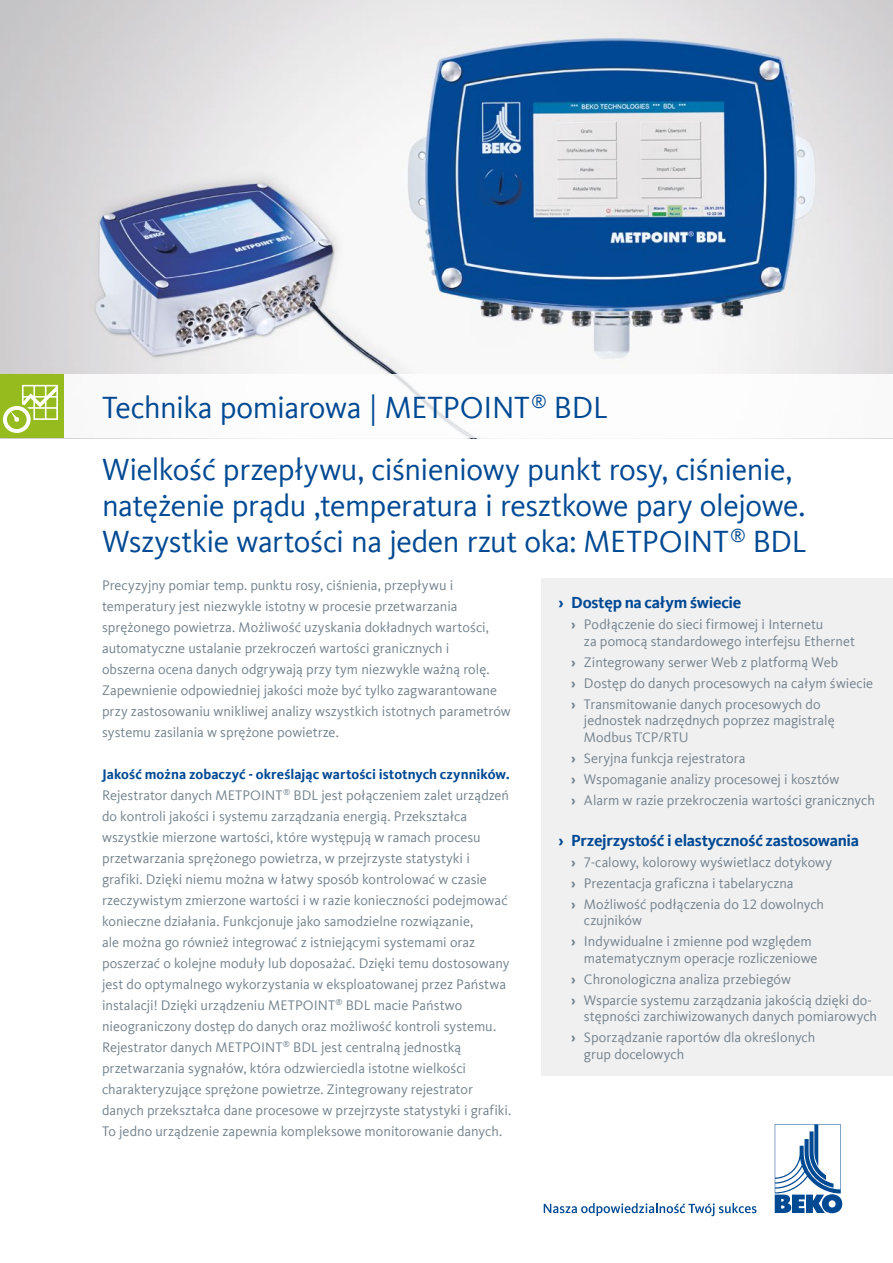
<style>
.page{position:relative;width:893px;height:1263px;background:#fff}
.page>*{position:absolute;margin:0;border:0;box-sizing:border-box;transform-origin:0 0}
.t1{font:31.5px/36px "Kievit Offc Pro";letter-spacing:-.015em;color:#004993}
.t2{font:700 16.5px "Kievit Offc Pro";letter-spacing:-.015em;color:#004993}
.t3{font:14.25px/21px "Kievit Offc Pro";color:#73828d}
.s1{font-weight:700}
.s2{font-weight:700;color:#004993}
</style>
<div class="page">
<img style="left:0;top:0;width:893px;height:374px">
<svg style="left:775px;top:1124px;width:67px;height:89px"></svg>
<svg style="left:544px;top:1203px;width:212px;height:13px"></svg>
<div style="left:0;top:374px;width:64px;height:64px;background:#95bb1e"></div>
<svg style="left:3px;top:385px;width:55px;height:48px"></svg>
<div style="left:541px;top:579px;width:352px;height:497px;background:#f0f0f1"></div>
<h1 class="t1" style="left:102px;top:389px;width:507px">Technika pomiarowa | METPOINT<sup>®</sup> BDL</h1>
<h1 class="t1" style="left:102px;top:451px;width:706px">Wielkość przepływu, ciśnieniowy punkt rosy, ciśnienie, natężenie prądu ,temperatura i resztkowe pary olejowe.<br>Wszystkie wartości na jeden rzut oka: METPOINT<sup>®</sup> BDL</h1>
<p class="t2" style="left:558px;top:593px;width:184px">› Dostęp na całym świecie</p>
<p class="t3" style="left:584px;top:616px;width:273px;line-height:16.5px;text-indent:-13px"><span class="s1">›</span> Podłączenie do sieci firmowej i Internetu<br>za pomocą standardowego interfejsu Ethernet</p>
<p class="t3" style="left:571px;top:651px;width:303px"><span class="s1">›</span> Zintegrowany serwer Web z platformą Web<br><span class="s1">›</span> Dostęp do danych procesowych na całym świecie <span class="s1">›</span> Transmitowanie danych procesowych do</p>
<p class="t3" style="left:584px;top:712px;width:252px;line-height:16.5px">jednostek nadrzędnych poprzez magistralę<br>Modbus TCP/RTU</p>
<p class="t3" style="left:571px;top:747px;width:305px"><span class="s1">›</span> Seryjna funkcja rejestratora<br><span class="s1">›</span> Wspomaganie analizy procesowej i kosztów<br><span class="s1">›</span> Alarm w razie przekroczenia wartości granicznych</p>
<p class="t2" style="left:558px;top:830px;width:302px">› Przejrzystość i elastyczność zastosowania</p>
<p class="t3" style="left:571px;top:851px;width:263px"><span class="s1">›</span> 7-calowy, kolorowy wyświetlacz dotykowy <span class="s1">›</span> Prezentacja graficzna i tabelaryczna<br><span class="s1">›</span> Możliwość podłączenia do 12 dowolnych</p>
<p class="t3" style="left:571px;top:910px;width:242px;text-indent:13px">czujników<br><span class="s1">›</span> Indywidualne i zmienne pod względem</p>
<p class="t3" style="left:571px;top:947px;width:302px;text-indent:13px">matematycznym operacje rozliczeniowe<br><span class="s1">›</span> Chronologiczna analiza przebiegów<br><span class="s1">›</span> Wsparcie systemu zarządzania jakością dzięki do-</p>
<p class="t3" style="left:571px;top:1006px;width:307px;text-indent:13px">stępności zarchiwizowanych danych pomiarowych <span class="s1">›</span> Sporządzanie raportów dla określonych</p>
<p class="t3" style="left:584px;top:1043px;width:102px">grup docelowych</p>
<p class="t3" style="left:102px;top:575px;width:410px">Precyzyjny pomiar temp. punktu rosy, ciśnienia, przepływu i temperatury jest niezwykle istotny w procesie przetwarzania sprężonego powietrza. Możliwość uzyskania dokładnych wartości, automatyczne ustalanie przekroczeń wartości granicznych i<br>obszerna ocena danych odgrywają przy tym niezwykle ważną rolę.<br>Zapewnienie odpowiedniej jakości może być tylko zagwarantowane przy zastosowaniu wnikliwej analizy wszystkich istotnych parametrów systemu zasilania w sprężone powietrze.</p>
<p class="t3" style="left:102px;top:764px;width:411px"><span class="s2">Jakość można zobaczyć - określając wartości istotnych czynników.<br></span>Rejestrator danych METPOINT<sup>®</sup> BDL jest połączeniem zalet urządzeń do kontroli jakości i systemu zarządzania energią. Przekształca wszystkie mierzone wartości, które występują w ramach procesu przetwarzania sprężonego powietrza, w przejrzyste statystyki i grafiki. Dzięki niemu można w łatwy sposób kontrolować w czasie rzeczywistym zmierzone wartości i w razie konieczności podejmować konieczne działania. Funkcjonuje jako samodzielne rozwiązanie,<br>ale można go również integrować z istniejącymi systemami oraz poszerzać o kolejne moduły lub doposażać. Dzięki temu dostosowany jest do optymalnego wykorzystania w eksploatowanej przez Państwa instalacji! Dzięki urządzeniu METPOINT<sup>®</sup> BDL macie Państwo nieograniczony dostęp do danych oraz możliwość kontroli systemu.<br>Rejestrator danych METPOINT<sup>®</sup> BDL jest centralną jednostką przetwarzania sygnałów, która odzwierciedla istotne wielkości charakteryzujące sprężone powietrze. Zintegrowany rejestrator danych przekształca dane procesowe w przejrzyste statystyki i grafiki.<br>To jedno urządzenie zapewnia kompleksowe monitorowanie danych.</p>
</div>
